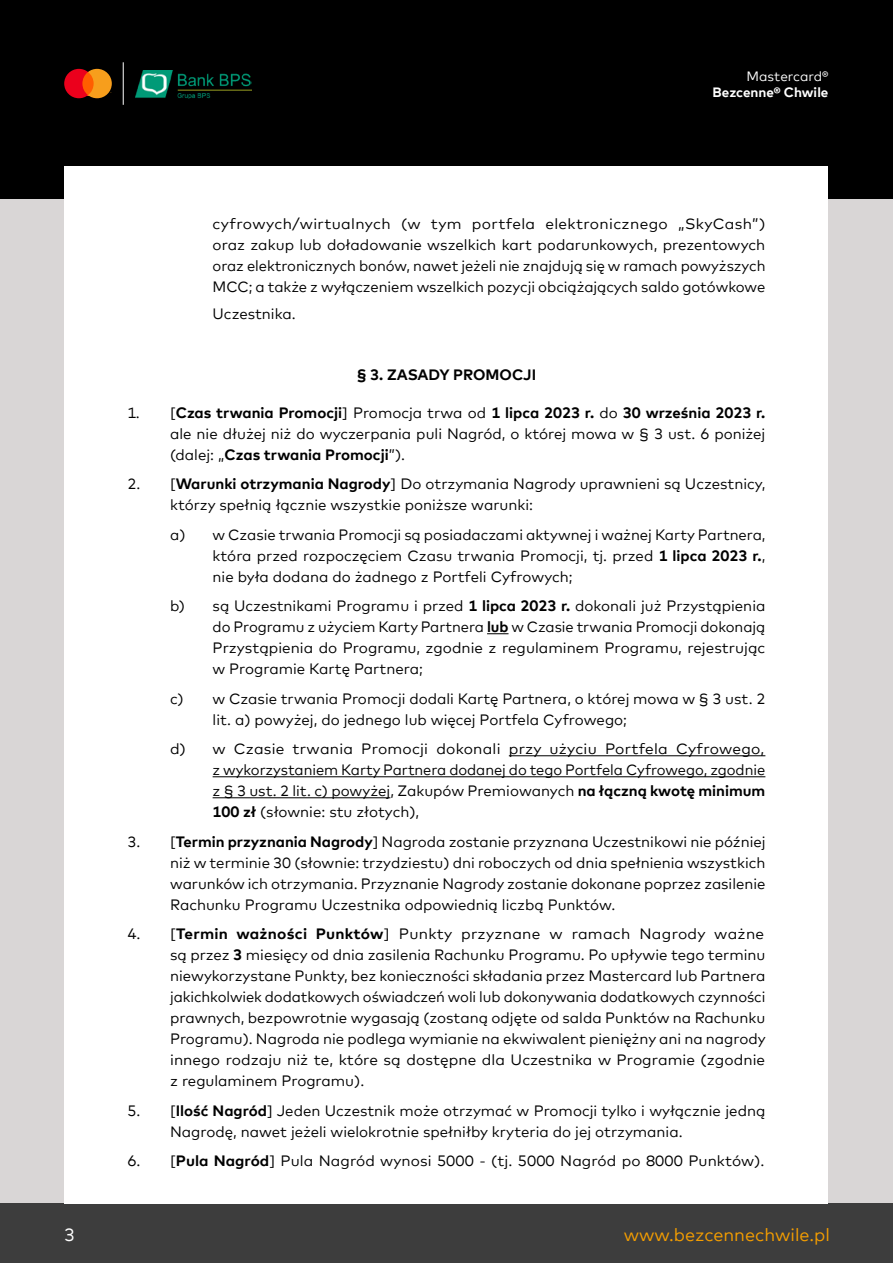
<style>
.page{position:relative;width:893px;height:1263px;background:#fff}
.page>*{position:absolute;margin:0;border:0;box-sizing:border-box;transform-origin:0 0}
.t1{font:18px "Mark Offc For MC";color:#f59e00}
.t2{font:18px "Mark Offc For MC";color:#fff}
.t3{font:15px/21px "Mark Offc For MC";color:#000;text-align:justify}
.t4{font:700 15px "Mark Offc For MC";color:#000}
.t5{font:700 13.5px "Mark Offc For MC";color:#fff}
.t6{font:13.5px "Mark Offc For MC";color:#fff}
.s1{font-weight:700}
</style>
<div class="page">
<div style="left:0;top:132px;width:893px;height:1095px;background:#d9d6d6"></div>
<div style="left:0;top:1203px;width:893px;height:60px;background:#3d3d3d"></div>
<div style="left:0;top:0;width:893px;height:198px;background:#000"></div>
<img style="left:135px;top:70px;width:116px;height:29px">
<div style="left:65px;top:167px;width:763px;height:1036px;background:#fff"></div>
<svg style="left:64px;top:69px;width:48px;height:29px"></svg>
<hr style="left:123px;top:62px;width:1px;height:43px;background:#fff">
<svg style="left:487px;top:633px;width:21px;height:1px"></svg>
<hr style="left:509px;top:755px;width:256px;height:1px;background:#000">
<hr style="left:213px;top:776px;width:552px;height:1px;background:#000">
<hr style="left:213px;top:797px;width:177px;height:1px;background:#000">
<p class="t6" style="left:746px;top:66px;width:83px">Mastercard®</p>
<p class="t5" style="left:713px;top:82px;width:117px">Bezcenne® Chwile</p>
<p class="t3" style="left:213px;top:212px;width:554px">cyfrowych/wirtualnych (w tym portfela elektronicznego „SkyCash”) oraz zakup lub doładowanie wszelkich kart podarunkowych, prezentowych oraz elektronicznych bonów, nawet jeżeli nie znajdują się w ramach powyższych MCC; a także z wyłączeniem wszelkich pozycji obciążających saldo gotówkowe</p>
<p class="t3" style="left:213px;top:302px;width:85px">Uczestnika.</p>
<p class="t4" style="left:357px;top:363px;width:181px">§ 3. ZASADY PROMOCJI</p>
<p class="t3" style="left:170px;top:401px;width:597px;text-indent:-43px">1. [<span class="s1">Czas trwania Promocji</span>] Promocja trwa od <span class="s1">1 lipca 2023 r.</span> do <span class="s1">30 września 2023 r. </span>ale nie dłużej niż do wyczerpania puli Nagród, o której mowa w § 3 ust. 6 poniżej (dalej: „<span class="s1">Czas trwania Promocji</span>”).</p>
<p class="t3" style="left:170px;top:472px;width:597px;text-indent:-43px">2. [<span class="s1">Warunki otrzymania Nagrody</span>] Do otrzymania Nagrody uprawnieni są Uczestnicy, którzy spełnią łącznie wszystkie poniższe warunki:</p>
<p class="t3" style="left:213px;top:523px;width:554px;text-indent:-43px">a) w Czasie trwania Promocji są posiadaczami aktywnej i ważnej Karty Partnera, która przed rozpoczęciem Czasu trwania Promocji, tj. przed <span class="s1">1 lipca 2023 r.</span>, nie była dodana do żadnego z Portfeli Cyfrowych;</p>
<p class="t3" style="left:213px;top:594px;width:554px;text-indent:-43px">b) są Uczestnikami Programu i przed <span class="s1">1 lipca 2023 r.</span> dokonali już Przystąpienia do Programu z użyciem Karty Partnera <span class="s1">lub</span> w Czasie trwania Promocji dokonają Przystąpienia do Programu, zgodnie z regulaminem Programu, rejestrując w Programie Kartę Partnera;</p>
<p class="t3" style="left:213px;top:687px;width:554px;text-indent:-43px">c) w Czasie trwania Promocji dodali Kartę Partnera, o której mowa w § 3 ust. 2 lit. a) powyżej, do jednego lub więcej Portfela Cyfrowego;</p>
<p class="t3" style="left:213px;top:737px;width:554px;text-indent:-43px">d) w Czasie trwania Promocji dokonali przy użyciu Portfela Cyfrowego, z wykorzystaniem Karty Partnera dodanej do tego Portfela Cyfrowego, zgodnie z § 3 ust. 2 lit. c) powyżej, Zakupów Premiowanych <span class="s1">na łączną kwotę minimum 100 zł</span> (słownie: stu złotych),</p>
<p class="t3" style="left:170px;top:830px;width:597px;text-indent:-43px">3. [<span class="s1">Termin przyznania Nagrody</span>] Nagroda zostanie przyznana Uczestnikowi nie później niż w terminie 30 (słownie: trzydziestu) dni roboczych od dnia spełnienia wszystkich warunków ich otrzymania. Przyznanie Nagrody zostanie dokonane poprzez zasilenie Rachunku Programu Uczestnika odpowiednią liczbą Punktów.</p>
<p class="t3" style="left:170px;top:922px;width:597px;text-indent:-43px">4. [<span class="s1">Termin ważności Punktów</span>] Punkty przyznane w ramach Nagrody ważne są przez <span class="s1">3</span> miesięcy od dnia zasilenia Rachunku Programu. Po upływie tego terminu niewykorzystane Punkty, bez konieczności składania przez Mastercard lub Partnera jakichkolwiek dodatkowych oświadczeń woli lub dokonywania dodatkowych czynności prawnych, bezpowrotnie wygasają (zostaną odjęte od salda Punktów na Rachunku Programu). Nagroda nie podlega wymianie na ekwiwalent pieniężny ani na nagrody innego rodzaju niż te, które są dostępne dla Uczestnika w Programie (zgodnie z regulaminem Programu).</p>
<p class="t3" style="left:170px;top:1099px;width:597px;text-indent:-43px">5. [<span class="s1">Ilość Nagród</span>] Jeden Uczestnik może otrzymać w Promocji tylko i wyłącznie jedną<br>Nagrodę, nawet jeżeli wielokrotnie spełniłby kryteria do jej otrzymania.</p>
<p class="t3" style="left:128px;top:1149px;width:638px">6. [<span class="s1">Pula Nagród</span>] Pula Nagród wynosi 5000 - (tj. 5000 Nagród po 8000 Punktów).</p>
<p class="t2" style="left:64px;top:1221px;width:12px">3</p>
<p class="t1" style="left:624px;top:1221px;width:208px">www.bezcennechwile.pl</p>
</div>
